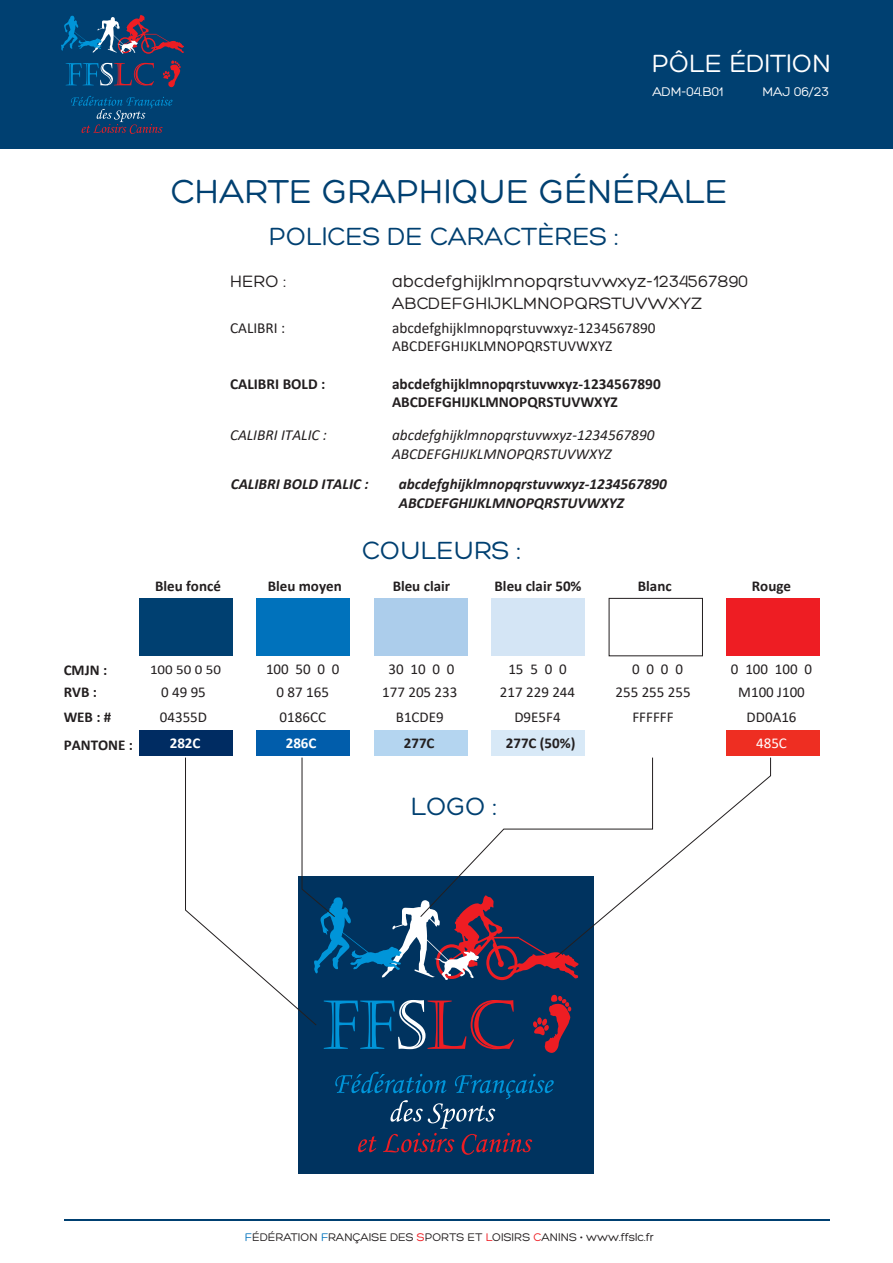
<style>
.page{position:relative;width:893px;height:1263px;background:#fff}
.page>*{position:absolute;margin:0;border:0;box-sizing:border-box;transform-origin:0 0}
.t1{font:36px "Hero";color:#004071}
.t2{font:27px "Hero";color:#004071}
.t3{font:27px "Hero";color:#fff}
.t4{font:17.85px/21.5px "Hero";color:#231f20}
.t5{font:italic 700 15.3px/18.3px "Calibri";color:#231f20}
.t6{font:italic 15.3px/18.3px "Calibri";color:#231f20}
.t7{font:700 15.3px/18.3px "Calibri";color:#231f20}
.t8{font:15.3px/18.3px "Calibri";color:#231f20}
.t9{font:15px "Calibri";color:#231f20}
.t10{font:700 15px "Calibri";color:#231f20}
.t11{font:700 15px "Calibri";color:#fff}
.t12{font:15px "Calibri";color:#fff}
.t13{font:13.65px "Hero";letter-spacing:-.01em;color:#fff}
.t14{font:13.35px "Calibri";color:#231f20;scale:1.12 1}
.t15{font:12px "Hero";color:#231f20}
.s1{color:#0072bc}
.s2{color:#ee1d23}
</style>
<div class="page">
<div style="left:298px;top:876px;width:296px;height:298px;background:#00335f"></div>
<svg style="left:335px;top:1072px;width:219px;height:83px"></svg>
<div style="left:0;top:0;width:893px;height:149px;background:#004071"></div>
<hr style="left:64px;top:1219px;width:766px;height:2px;background:#004071">
<div style="left:139px;top:598px;width:93px;height:58px;background:#004071"></div>
<div style="left:374px;top:598px;width:93px;height:58px;background:#accdeb"></div>
<div style="left:491px;top:598px;width:94px;height:58px;background:#d4e5f5"></div>
<div style="left:609px;top:598px;width:94px;height:58px;background:#fff;border:1px solid #231f20"></div>
<div style="left:727px;top:598px;width:93px;height:58px;background:#ee1d23"></div>
<div style="left:256px;top:598px;width:94px;height:58px;background:#0072bc"></div>
<div style="left:139px;top:730px;width:93px;height:26px;background:#002c62"></div>
<div style="left:374px;top:730px;width:93px;height:26px;background:#b4d5f0"></div>
<div style="left:491px;top:730px;width:94px;height:26px;background:#d8e9f7"></div>
<div style="left:727px;top:730px;width:93px;height:26px;background:#ee2e22"></div>
<div style="left:256px;top:730px;width:94px;height:26px;background:#015dab"></div>
<svg style="left:185px;top:757px;width:586px;height:296px"></svg>
<svg style="left:66px;top:63px;width:88px;height:23px"></svg>
<svg style="left:163px;top:60px;width:18px;height:28px"></svg>
<svg style="left:61px;top:15px;width:123px;height:39px"></svg>
<svg style="left:71px;top:96px;width:102px;height:38px"></svg>
<h2 class="t3" style="left:652px;top:49px;width:181px">PÔLE ÉDITION</h2>
<p class="t13" style="left:652px;top:84px;width:72px">ADM-04.B01</p>
<p class="t13" style="left:762px;top:85px;width:68px">MAJ 06/23</p>
<h1 class="t1" style="left:171px;top:173px;width:559px">CHARTE GRAPHIQUE GÉNÉRALE</h1>
<h2 class="t2" style="left:269px;top:222px;width:351px">POLICES DE CARACTÈRES :</h2>
<p class="t4" style="left:230px;top:271px;width:58px">HERO :</p>
<p class="t4" style="left:392px;top:271px;width:358px">abcdefghijklmnopqrstuvwxyz-1234567890<br>ABCDEFGHIJKLMNOPQRSTUVWXYZ</p>
<p class="t8" style="left:230px;top:318px;width:57px">CALIBRI :</p>
<p class="t8" style="left:392px;top:318px;width:265px">abcdefghijklmnopqrstuvwxyz-1234567890<br>ABCDEFGHIJKLMNOPQRSTUVWXYZ</p>
<p class="t7" style="left:230px;top:374px;width:97px">CALIBRI BOLD :</p>
<p class="t7" style="left:392px;top:374px;width:270px">abcdefghijklmnopqrstuvwxyz-1234567890<br>ABCDEFGHIJKLMNOPQRSTUVWXYZ</p>
<p class="t6" style="left:230px;top:425px;width:99px">CALIBRI ITALIC :</p>
<p class="t6" style="left:392px;top:425px;width:264px">abcdefghijklmnopqrstuvwxyz-1234567890<br>ABCDEFGHIJKLMNOPQRSTUVWXYZ</p>
<p class="t5" style="left:231px;top:474px;width:139px">CALIBRI BOLD ITALIC :</p>
<p class="t5" style="left:399px;top:474px;width:270px">abcdefghijklmnopqrstuvwxyz-1234567890<br>ABCDEFGHIJKLMNOPQRSTUVWXYZ</p>
<h2 class="t2" style="left:362px;top:536px;width:160px">COULEURS :</h2>
<p class="t10" style="left:155px;top:575px;width:67px">Bleu foncé</p>
<p class="t10" style="left:268px;top:575px;width:76px">Bleu moyen</p>
<p class="t10" style="left:393px;top:575px;width:59px">Bleu clair</p>
<p class="t10" style="left:495px;top:575px;width:89px">Bleu clair 50%</p>
<p class="t10" style="left:638px;top:575px;width:35px">Blanc</p>
<p class="t10" style="left:752px;top:575px;width:41px">Rouge</p>
<p class="t10" style="left:64px;top:659px;width:45px">CMJN :</p>
<p class="t14" style="left:150px;top:661px;width:65px">100 50 0 50</p>
<p class="t9" style="left:266px;top:659px;width:75px">100 50 0 0</p>
<p class="t9" style="left:388px;top:659px;width:67px">30 10 0 0</p>
<p class="t9" style="left:508px;top:659px;width:60px">15 5 0 0</p>
<p class="t9" style="left:632px;top:659px;width:52px">0 0 0 0</p>
<p class="t9" style="left:731px;top:659px;width:83px">0 100 100 0</p>
<p class="t10" style="left:64px;top:681px;width:35px">RVB :</p>
<p class="t9" style="left:161px;top:681px;width:46px">0 49 95</p>
<p class="t9" style="left:277px;top:681px;width:54px">0 87 165</p>
<p class="t9" style="left:382px;top:681px;width:77px">177 205 233</p>
<p class="t9" style="left:500px;top:681px;width:77px">217 229 244</p>
<p class="t9" style="left:615px;top:681px;width:77px">255 255 255</p>
<p class="t9" style="left:738px;top:681px;width:68px">M100 J100</p>
<p class="t10" style="left:64px;top:706px;width:49px">WEB : #</p>
<p class="t9" style="left:160px;top:706px;width:49px">04355D</p>
<p class="t9" style="left:280px;top:706px;width:48px">0186CC</p>
<p class="t9" style="left:396px;top:706px;width:49px">B1CDE9</p>
<p class="t9" style="left:514px;top:706px;width:48px">D9E5F4</p>
<p class="t9" style="left:632px;top:706px;width:43px">FFFFFF</p>
<p class="t9" style="left:747px;top:706px;width:51px">DD0A16</p>
<p class="t10" style="left:64px;top:734px;width:71px">PANTONE :</p>
<p class="t11" style="left:170px;top:732px;width:32px">282C</p>
<p class="t11" style="left:286px;top:732px;width:32px">286C</p>
<p class="t10" style="left:404px;top:732px;width:32px">277C</p>
<p class="t10" style="left:506px;top:732px;width:71px">277C (50%)</p>
<p class="t12" style="left:756px;top:733px;width:32px">485C</p>
<h2 class="t2" style="left:411px;top:792px;width:88px">LOGO :</h2>
<p class="t15" style="left:245px;top:1230px;width:411px"><span class="s1">F</span>ÉDÉRATION <span class="s1">F</span>RANÇAISE DES <span class="s2">S</span>PORTS ET <span class="s2">L</span>OISIRS <span class="s2">C</span>ANINS • www.ffslc.fr</p>
</div>
